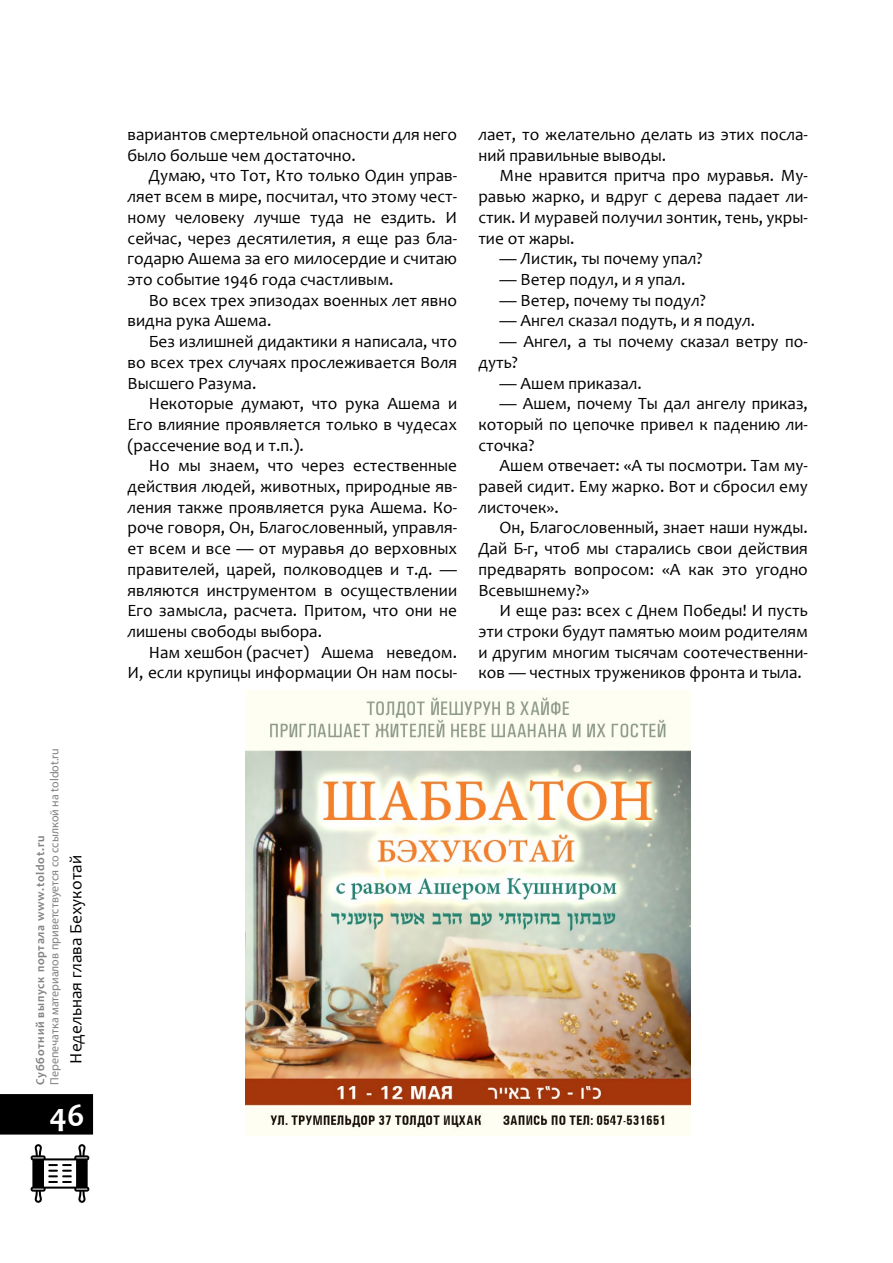
<style>
.page{position:relative;width:893px;height:1263px;background:#fff}
.page>*{position:absolute;margin:0;border:0;box-sizing:border-box;transform-origin:0 0}
.t1{font:700 33px "Candara";color:#fff}
.t2{font:17.25px/20.7px "Candara";color:#000;text-align:justify}
.t3{font:12px "Myriad Pro";color:#808285}
.t4{font:700 12px "Candara";letter-spacing:.06em;color:#808285}
</style>
<div class="page">
<div style="left:0;top:1094px;width:93px;height:40px;background:#000"></div>
<svg style="left:31px;top:1144px;width:58px;height:59px"></svg>
<img style="left:245px;top:690px;width:445px;height:445px">
<p class="t3" style="left:47px;top:1085px;width:338px;rotate:-90deg">Перепечатка материалов приветствуется со ссылкой на toldot.ru</p>
<h1 class="t1" style="left:49px;top:1095px;width:37px">46</h1>
<p class="t4" style="left:33px;top:1085px;width:251px;rotate:-90deg">Субботний выпуск портала www.toldot.ru</p>
<p class="t2" style="left:65px;top:1064px;width:210px;rotate:-90deg">Недельная глава Бехукотай</p>
<p class="t2" style="left:128px;top:124px;width:331px">вариантов смертельной опасности для него было больше чем достаточно.</p>
<p class="t2" style="left:128px;top:165px;width:331px;text-indent:21px">Думаю, что Тот, Кто только Один управ&shy;ляет всем в мире, посчитал, что этому чест&shy;ному человеку лучше туда не ездить. И сейчас, через десятилетия, я еще раз бла&shy;годарю Ашема за его милосердие и считаю это событие 1946 года счастливым.</p>
<p class="t2" style="left:128px;top:290px;width:331px;text-indent:21px">Во всех трех эпизодах военных лет явно видна рука Ашема.</p>
<p class="t2" style="left:128px;top:331px;width:331px;text-indent:21px">Без излишней дидактики я написала, что во всех трех случаях прослеживается Воля Высшего Разума.</p>
<p class="t2" style="left:128px;top:393px;width:331px;text-indent:21px">Некоторые думают, что рука Ашема и Его влияние проявляется только в чудесах (рассечение вод и т.п.).</p>
<p class="t2" style="left:128px;top:455px;width:331px;text-indent:21px">Но мы знаем, что через естественные действия людей, животных, природные яв&shy;ления также проявляется рука Ашема. Ко&shy;роче говоря, Он, Благословенный, управля&shy;ет всем и все — от муравья до верховных правителей, царей, полководцев и т.д. — являются инструментом в осуществлении Его замысла, расчета. Притом, что они не лишены свободы выбора.</p>
<p class="t2" style="left:128px;top:641px;width:331px;text-align:right">Нам хешбон (расчет) Ашема неведом.<br>И, если крупицы информации Он нам посы-</p>
<p class="t2" style="left:478px;top:124px;width:331px">лает, то желательно делать из этих посла&shy;ний правильные выводы.</p>
<p class="t2" style="left:478px;top:165px;width:331px;text-indent:21px">Мне нравится притча про муравья. Му&shy;равью жарко, и вдруг с дерева падает ли&shy;стик. И муравей получил зонтик, тень, укры&shy;тие от жары.</p>
<p class="t2" style="left:500px;top:248px;width:204px">— Листик, ты почему упал?</p>
<p class="t2" style="left:500px;top:269px;width:187px">— Ветер подул, и я упал.</p>
<p class="t2" style="left:500px;top:290px;width:208px">— Ветер, почему ты подул?</p>
<p class="t2" style="left:500px;top:310px;width:257px">— Ангел сказал подуть, и я подул.</p>
<p class="t2" style="left:478px;top:331px;width:331px;text-indent:21px">— Ангел, а ты почему сказал ветру по&shy;дуть?</p>
<p class="t2" style="left:500px;top:372px;width:144px">— Ашем приказал.</p>
<p class="t2" style="left:478px;top:393px;width:331px;text-indent:21px">— Ашем, почему Ты дал ангелу приказ, который по цепочке привел к падению ли&shy;сточка?</p>
<p class="t2" style="left:478px;top:455px;width:331px;text-indent:21px">Ашем отвечает: «А ты посмотри. Там му&shy;равей сидит. Ему жарко. Вот и сбросил ему листочек».</p>
<p class="t2" style="left:478px;top:517px;width:331px;text-indent:21px">Он, Благословенный, знает наши нужды.<br>Дай Б-г, чтоб мы старались свои действия предварять вопросом: «А как это угодно Всевышнему?»</p>
<p class="t2" style="left:478px;top:600px;width:331px;text-indent:21px">И еще раз: всех с Днем Победы! И пусть эти строки будут памятью моим родителям и другим многим тысячам соотечественни&shy;ков — честных тружеников фронта и тыла.</p>
</div>
